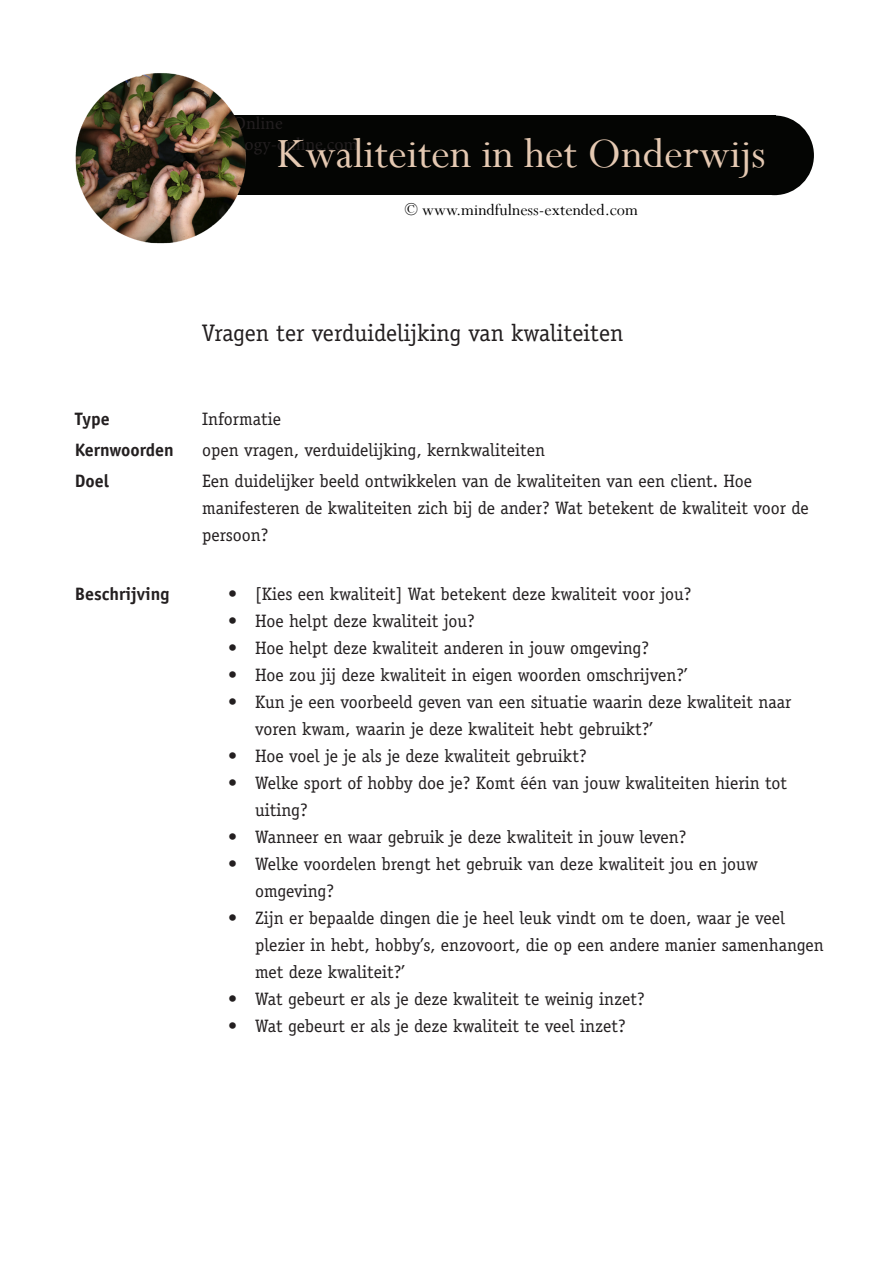
<style>
.page{position:relative;width:893px;height:1263px;background:#fff}
.page>*{position:absolute;margin:0;border:0;box-sizing:border-box;transform-origin:0 0}
.t1{font:46.5px "Perpetua";color:#e5c9b2}
.t2{font:24px "Officina Serif Std";color:#231f20}
.t3{font:18px/27px "Officina Serif Std";color:#231f20}
.t4{font:700 18px "Officina Sans Std";color:#231f20}
.t5{font:18px "Perpetua";color:#000}
</style>
<div class="page">
<div style="left:87px;top:115px;width:689px;height:80px;background:#040503"></div>
<div style="left:735px;top:115px;width:79px;height:80px;background:#040503;border-radius:50%"></div>
<img style="left:75px;top:73px;width:171px;height:171px">
<p class="t1" style="left:277px;top:124px;width:491px">Kwaliteiten in het Onderwijs</p>
<p class="t5" style="left:404px;top:198px;width:235px">© www.mindfulness-extended.com</p>
<p class="t2" style="left:202px;top:318px;width:423px">Vragen ter verduidelijking van kwaliteiten</p>
<p class="t4" style="left:75px;top:408px;width:36px">Type</p>
<p class="t3" style="left:202px;top:405px;width:81px">Informatie</p>
<p class="t4" style="left:75px;top:438px;width:101px">Kernwoorden</p>
<p class="t3" style="left:202px;top:436px;width:345px">open vragen, verduidelijking, kernkwaliteiten</p>
<p class="t4" style="left:75px;top:469px;width:36px">Doel</p>
<p class="t3" style="left:202px;top:467px;width:608px">Een duidelijker beeld ontwikkelen van de kwaliteiten van een client. Hoe manifesteren de kwaliteiten zich bij de ander? Wat betekent de kwaliteit voor de persoon?</p>
<p class="t4" style="left:75px;top:583px;width:96px">Beschrijving</p>
<p class="t3" style="left:228px;top:581px;width:465px">• [Kies een kwaliteit] Wat betekent deze kwaliteit voor jou?</p>
<p class="t3" style="left:228px;top:608px;width:248px">• Hoe helpt deze kwaliteit jou?</p>
<p class="t3" style="left:228px;top:635px;width:422px">• Hoe helpt deze kwaliteit anderen in jouw omgeving?</p>
<p class="t3" style="left:228px;top:662px;width:461px">• Hoe zou jij deze kwaliteit in eigen woorden omschrijven?’</p>
<p class="t3" style="left:255px;top:689px;width:538px;text-indent:-27px">• Kun je een voorbeeld geven van een situatie waarin deze kwaliteit naar voren kwam, waarin je deze kwaliteit hebt gebruikt?’</p>
<p class="t3" style="left:228px;top:743px;width:360px">• Hoe voel je je als je deze kwaliteit gebruikt?</p>
<p class="t3" style="left:255px;top:770px;width:533px;text-indent:-27px">• Welke sport of hobby doe je? Komt één van jouw kwaliteiten hierin tot uiting?</p>
<p class="t3" style="left:228px;top:824px;width:460px">• Wanneer en waar gebruik je deze kwaliteit in jouw leven?</p>
<p class="t3" style="left:255px;top:851px;width:504px;text-indent:-27px">• Welke voordelen brengt het gebruik van deze kwaliteit jou en jouw omgeving?</p>
<p class="t3" style="left:255px;top:905px;width:570px;text-indent:-27px">• Zijn er bepaalde dingen die je heel leuk vindt om te doen, waar je veel plezier in hebt, hobby’s, enzovoort, die op een andere manier samenhangen met deze kwaliteit?’</p>
<p class="t3" style="left:228px;top:986px;width:418px">• Wat gebeurt er als je deze kwaliteit te weinig inzet?</p>
<p class="t3" style="left:228px;top:1013px;width:399px">• Wat gebeurt er als je deze kwaliteit te veel inzet?</p>
</div>
